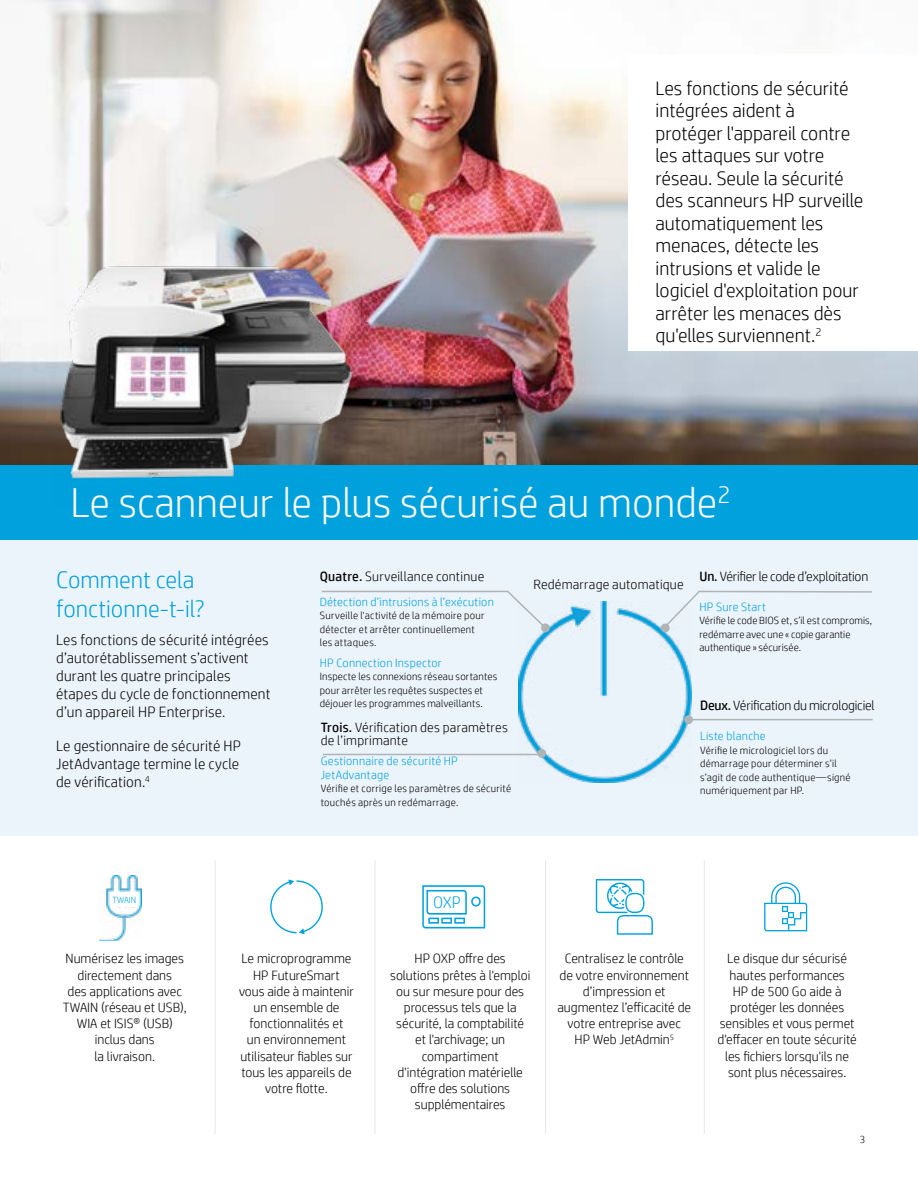
<style>
.page{position:relative;width:918px;height:1188px;background:#fff}
.page>*{position:absolute;margin:0;border:0;box-sizing:border-box;transform-origin:0 0}
.t1{font:300 42px "HP Simplified";color:#fff}
.t2{font:300 24px/28.8px "HP Simplified";color:#00a1dd}
.t3{font:300 19.5px/22.5px "HP Simplified";color:#000}
.t4{font:300 16.5px "HP Simplified";color:#00a1dd}
.t5{font:300 15px/18px "HP Simplified";letter-spacing:.01em;color:#000}
.t6{font:300 13.5px/16.2px "HP Simplified";color:#000;text-align:center}
.t7{font:300 12px/13.5px "HP Simplified";letter-spacing:.02em;color:#00a1dd}
.t8{font:300 10.5px/13.5px "HP Simplified";letter-spacing:.02em;color:#000}
.t9{font:300 9px "HP Simplified";color:#00a1dd}
.s1{font-weight:400}
</style>
<div class="page">
<div style="left:0;top:537px;width:918px;height:298px;background:#ebf3fb"></div>
<img style="left:0;top:0;width:918px;height:465px">
<div style="left:0;top:465px;width:918px;height:75px;background:#00a1dd"></div>
<svg style="left:764px;top:882px;width:43px;height:49px"></svg>
<svg style="left:270px;top:879px;width:53px;height:55px"></svg>
<svg style="left:422px;top:885px;width:63px;height:43px"></svg>
<svg style="left:596px;top:879px;width:57px;height:56px"></svg>
<img style="left:100px;top:876px;width:42px;height:64px">
<img style="left:519px;top:601px;width:173px;height:181px">
<div style="left:541px;top:624px;width:9px;height:8px;background:#afb4b7;border-radius:50%"></div>
<div style="left:537px;top:749px;width:9px;height:9px;background:#afb4b7;border-radius:50%"></div>
<div style="left:661px;top:624px;width:9px;height:8px;background:#afb4b7;border-radius:50%"></div>
<div style="left:684px;top:715px;width:9px;height:9px;background:#afb4b7;border-radius:50%"></div>
<hr style="left:691px;top:719px;width:182px;height:1px;background:#afb4b7">
<hr style="left:323px;top:754px;width:220px;height:1px;background:#afb4b7">
<svg style="left:664px;top:590px;width:208px;height:38px"></svg>
<svg style="left:321px;top:590px;width:225px;height:38px"></svg>
<div style="left:111px;top:895px;width:26px;height:12px;background:#fff"></div>
<div style="left:629px;top:54px;width:289px;height:297px;background:#fff"></div>
<img style="left:53px;top:257px;width:306px;height:223px">
<hr style="left:215px;top:860px;width:1px;height:274px;background:#e6e7e8">
<hr style="left:375px;top:860px;width:1px;height:274px;background:#e6e7e8">
<hr style="left:545px;top:860px;width:1px;height:274px;background:#e6e7e8">
<hr style="left:704px;top:860px;width:1px;height:274px;background:#e6e7e8">
<p class="t3" style="left:656px;top:76px;width:209px">Les fonctions de sécurité intégrées aident à protéger l'appareil contre les attaques sur votre réseau. Seule la sécurité des scanneurs HP surveille automatiquement les menaces, détecte les intrusions et valide le logiciel d'exploitation pour arrêter les menaces dès qu'elles surviennent.<sup>2</sup></p>
<h1 class="t1" style="left:70px;top:475px;width:662px">Le scanneur le plus sécurisé au monde<sup>2</sup></h1>
<h2 class="t2" style="left:56px;top:565px;width:150px">Comment cela fonctionne-t-il?</h2>
<p class="t5" style="left:56px;top:631px;width:216px">Les fonctions de sécurité intégrées d’autorétablissement s’activent durant les quatre principales étapes du cycle de fonctionnement d’un appareil HP Enterprise.</p>
<p class="t5" style="left:56px;top:737px;width:186px;text-align:justify">Le gestionnaire de sécurité HP JetAdvantage termine le cycle de vérification.<sup>4</sup></p>
<p class="t9" style="left:112px;top:894px;width:25px">TWAIN</p>
<p class="t6" style="left:320px;top:568px;width:166px"><span class="s1">Quatre.</span> Surveillance continue</p>
<p class="t7" style="left:320px;top:595px;width:176px">Détection d’intrusions à l’exécution</p>
<p class="t8" style="left:320px;top:609px;width:166px">Surveille l'activité de la mémoire pour détecter et arrêter continuellement les attaques.</p>
<p class="t7" style="left:320px;top:655px;width:124px">HP Connection Inspector</p>
<p class="t8" style="left:320px;top:669px;width:179px">Inspecte les connexions réseau sortantes pour arrêter les requêtes suspectes et déjouer les programmes malveillants.</p>
<p class="t6" style="left:321px;top:720px;width:189px;line-height:13.5px;text-align:left"><span class="s1">Trois.</span> Vérification des paramètres de l’imprimante</p>
<p class="t7" style="left:321px;top:754px;width:139px">Gestionnaire de sécurité HP<br>JetAdvantage</p>
<p class="t8" style="left:321px;top:782px;width:192px">Vérifie et corrige les paramètres de sécurité touchés après un redémarrage.</p>
<p class="t6" style="left:533px;top:576px;width:152px">Redémarrage automatique</p>
<p class="t6" style="left:699px;top:568px;width:170px"><span class="s1">Un.</span> Vérifier le code d’exploitation</p>
<p class="t7" style="left:699px;top:599px;width:68px">HP Sure Start</p>
<p class="t8" style="left:699px;top:613px;width:174px">Vérifie le code BIOS et, s’il est compromis, redémarre avec une « copie garantie authentique » sécurisée.</p>
<p class="t6" style="left:700px;top:697px;width:176px"><span class="s1">Deux.</span> Vérification du micrologiciel</p>
<p class="t7" style="left:700px;top:729px;width:67px">Liste blanche</p>
<p class="t8" style="left:700px;top:743px;width:152px">Vérifie le micrologiciel lors du démarrage pour déterminer s’il s’agit de code authentique—signé numériquement par HP.</p>
<p class="t4" style="left:433px;top:891px;width:29px">OXP</p>
<p class="t6" style="left:63px;top:950px;width:126px">Numérisez les images directement dans<br>des applications avec<br>TWAIN (réseau et USB),<br>WIA et ISIS® (USB) inclus dans<br>la livraison.</p>
<p class="t6" style="left:239px;top:950px;width:116px">Le microprogramme<br>HP FutureSmart vous aide à maintenir un ensemble de fonctionnalités et<br>un environnement utilisateur fiables sur tous les appareils de votre flotte.</p>
<p class="t6" style="left:390px;top:950px;width:142px">HP OXP offre des solutions prêtes à l'emploi ou sur mesure pour des processus tels que la sécurité, la comptabilité et l'archivage; un compartiment d'intégration matérielle offre des solutions supplémentaires</p>
<p class="t6" style="left:718px;top:950px;width:141px">Le disque dur sécurisé hautes performances<br>HP de 500 Go aide à protéger les données sensibles et vous permet d'effacer en toute sécurité les fichiers lorsqu'ils ne sont plus nécessaires.</p>
<p class="t6" style="left:557px;top:950px;width:135px">Centralisez le contrôle de votre environnement d’impression et augmentez l’efficacité de votre entreprise avec<br>HP Web JetAdmin<sup>5</sup></p>
<p class="t8" style="left:860px;top:1132px;width:7px">3</p>
</div>
